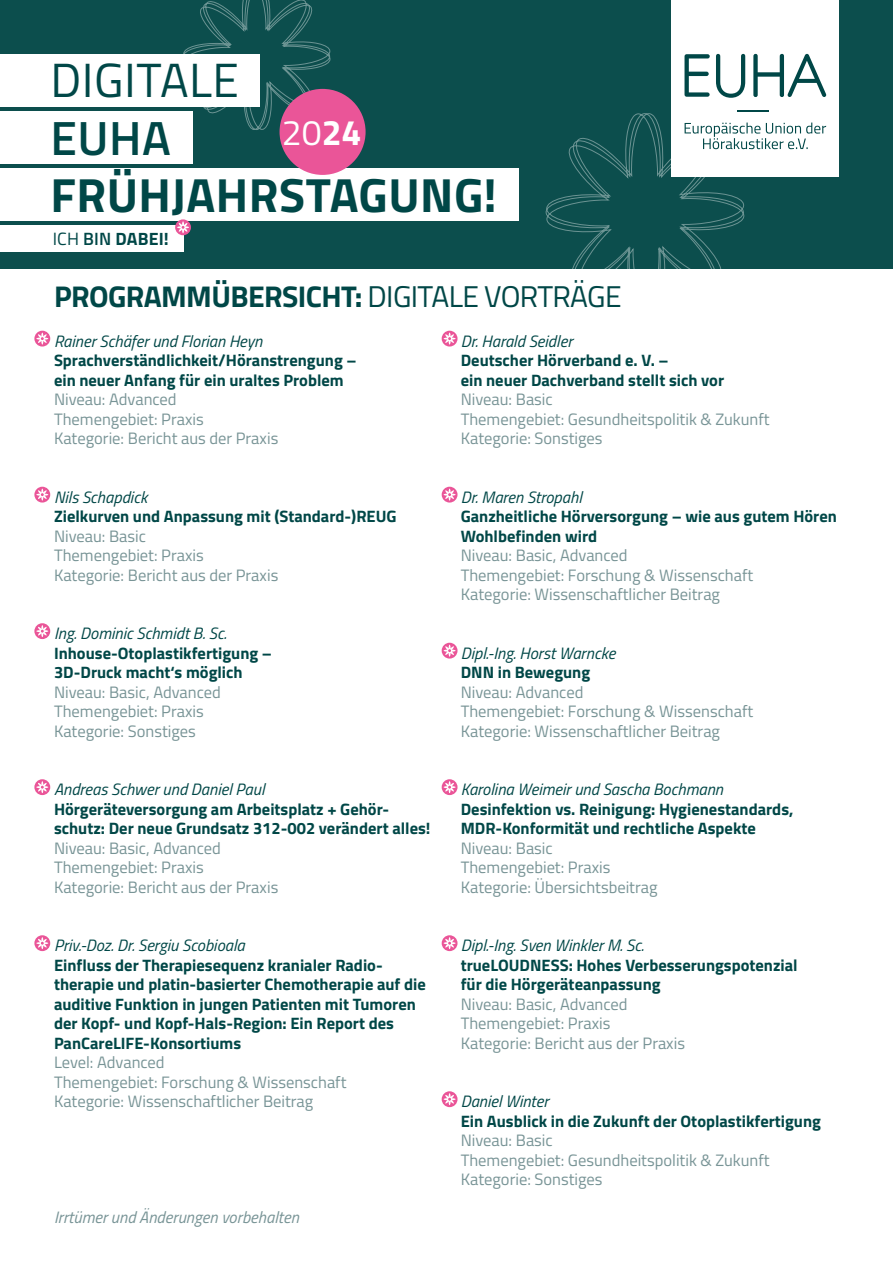
<style>
.page{position:relative;width:893px;height:1263px;background:#fff}
.page>*{position:absolute;margin:0;border:0;box-sizing:border-box;transform-origin:0 0}
.t1{font:700 48px "Titillium Web";letter-spacing:.01em;color:#004747}
.t2{font:48px "Titillium Web";letter-spacing:.01em;color:#004747}
.t3{font:600 48px "Titillium Web";color:#004747}
.t4{font:35.55px "Titillium Web";color:#fff}
.t5{font:700 30px "Titillium Web";letter-spacing:-.02em;color:#004747}
.t6{font:700 17.85px "Titillium Web";letter-spacing:.01em;color:#004747}
.t7{font:16.5px "Titillium Web";color:#789496}
.t8{font:700 16.5px/19.5px "Titillium Web";color:#004747}
.t9{font:italic 16.5px "Titillium Web";color:#004747}
.t10{font:italic 16.5px "Titillium Web";color:#789496}
.s1{font-weight:400}
.s2{font-weight:600}
.s3{font-weight:700}
</style>
<div class="page">
<svg style="left:34px;top:331px;width:16px;height:16px"></svg>
<svg style="left:36px;top:333px;width:12px;height:12px"></svg>
<svg style="left:442px;top:331px;width:15px;height:16px"></svg>
<svg style="left:444px;top:333px;width:12px;height:12px"></svg>
<svg style="left:442px;top:487px;width:15px;height:16px"></svg>
<svg style="left:444px;top:489px;width:12px;height:12px"></svg>
<svg style="left:442px;top:643px;width:15px;height:16px"></svg>
<svg style="left:444px;top:645px;width:12px;height:12px"></svg>
<svg style="left:442px;top:779px;width:15px;height:16px"></svg>
<svg style="left:444px;top:781px;width:12px;height:12px"></svg>
<svg style="left:442px;top:935px;width:15px;height:16px"></svg>
<svg style="left:444px;top:937px;width:12px;height:12px"></svg>
<div style="left:442px;top:1091px;width:15px;height:16px;background:#ea5598;border-radius:50%"></div>
<svg style="left:444px;top:1093px;width:12px;height:12px"></svg>
<svg style="left:34px;top:487px;width:16px;height:16px"></svg>
<svg style="left:36px;top:489px;width:12px;height:12px"></svg>
<svg style="left:34px;top:623px;width:16px;height:16px"></svg>
<svg style="left:36px;top:625px;width:12px;height:12px"></svg>
<svg style="left:34px;top:779px;width:16px;height:16px"></svg>
<svg style="left:36px;top:781px;width:12px;height:12px"></svg>
<svg style="left:34px;top:935px;width:16px;height:16px"></svg>
<svg style="left:36px;top:937px;width:12px;height:12px"></svg>
<div style="left:0;top:0;width:893px;height:269px;background:#0c4e4d"></div>
<svg style="left:183px;top:0;width:147px;height:130px"></svg>
<div style="left:672px;top:0;width:167px;height:176px;background:#fff"></div>
<svg style="left:545px;top:113px;width:281px;height:156px"></svg>
<hr style="left:737px;top:111px;width:32px;height:1px;background:#004747">
<svg style="left:753px;top:54px;width:73px;height:43px"></svg>
<svg style="left:716px;top:54px;width:29px;height:44px"></svg>
<svg style="left:684px;top:54px;width:26px;height:43px"></svg>
<div style="left:0;top:54px;width:259px;height:53px;background:#fff"></div>
<div style="left:0;top:111px;width:192px;height:53px;background:#fff"></div>
<div style="left:0;top:168px;width:519px;height:53px;background:#fff"></div>
<div style="left:0;top:225px;width:183px;height:27px;background:#fff"></div>
<svg style="left:175px;top:219px;width:16px;height:16px"></svg>
<svg style="left:177px;top:221px;width:12px;height:12px"></svg>
<div style="left:280px;top:89px;width:86px;height:86px;background:#ea5598;border-radius:50%"></div>
<p class="t2" style="left:50px;top:45px;width:190px">DIGITALE</p>
<p class="t3" style="left:50px;top:102px;width:122px">EUHA</p>
<p class="t1" style="left:50px;top:159px;width:448px">FRÜHJAHRSTAGUNG!</p>
<p class="t6" style="left:53px;top:225px;width:118px"><span class="s1">ICH</span> <span class="s2">BIN</span> DABEI!</p>
<p class="t4" style="left:282px;top:107px;width:81px">20<span class="s3">24</span></p>
<p class="t5" style="left:54px;top:274px;width:569px">PROGRAMMÜBERSICHT: <span class="s1">DIGITALE VORTRÄGE</span></p>
<p class="t9" style="left:54px;top:329px;width:210px">Rainer Schäfer und Florian Heyn</p>
<p class="t8" style="left:54px;top:350px;width:304px">Sprachverständlichkeit/Höranstrengung – ein neuer Anfang für ein uraltes Problem</p>
<p class="t7" style="left:54px;top:387px;width:124px">Niveau: Advanced</p>
<p class="t7" style="left:54px;top:407px;width:151px">Themengebiet: Praxis</p>
<p class="t7" style="left:54px;top:426px;width:226px">Kategorie: Bericht aus der Praxis</p>
<p class="t9" style="left:54px;top:485px;width:95px">Nils Schapdick</p>
<p class="t8" style="left:54px;top:506px;width:344px">Zielkurven und Anpassung mit (Standard-)REUG</p>
<p class="t7" style="left:54px;top:524px;width:94px">Niveau: Basic</p>
<p class="t7" style="left:54px;top:543px;width:151px">Themengebiet: Praxis</p>
<p class="t7" style="left:54px;top:563px;width:226px">Kategorie: Bericht aus der Praxis</p>
<p class="t9" style="left:54px;top:621px;width:174px">Ing. Dominic Schmidt B. Sc.</p>
<p class="t8" style="left:54px;top:642px;width:220px">Inhouse-Otoplastikfertigung –<br>3D-Druck macht‘s möglich</p>
<p class="t7" style="left:54px;top:680px;width:168px">Niveau: Basic, Advanced</p>
<p class="t7" style="left:54px;top:699px;width:151px">Themengebiet: Praxis</p>
<p class="t7" style="left:54px;top:719px;width:143px">Kategorie: Sonstiges</p>
<p class="t9" style="left:54px;top:777px;width:212px">Andreas Schwer und Daniel Paul</p>
<p class="t8" style="left:54px;top:798px;width:378px">Hörgeräteversorgung am Arbeitsplatz + Gehör&shy;schutz: Der neue Grundsatz 312-002 verändert alles!</p>
<p class="t7" style="left:54px;top:836px;width:168px">Niveau: Basic, Advanced</p>
<p class="t7" style="left:54px;top:855px;width:151px">Themengebiet: Praxis</p>
<p class="t7" style="left:54px;top:875px;width:226px">Kategorie: Bericht aus der Praxis</p>
<p class="t9" style="left:54px;top:933px;width:192px">Priv.-Doz. Dr. Sergiu Scobioala</p>
<p class="t8" style="left:54px;top:954px;width:373px">Einfluss der Therapiesequenz kranialer Radio&shy;therapie und platin-basierter Chemotherapie auf die auditive Funktion in jungen Patienten mit Tumoren der Kopf- und Kopf-Hals-Region: Ein Report des PanCareLIFE-Konsortiums</p>
<p class="t7" style="left:54px;top:1050px;width:112px">Level: Advanced</p>
<p class="t7" style="left:54px;top:1070px;width:294px">Themengebiet: Forschung &amp; Wissenschaft</p>
<p class="t7" style="left:54px;top:1089px;width:261px">Kategorie: Wissenschaftlicher Beitrag</p>
<p class="t10" style="left:54px;top:1205px;width:246px">Irrtümer und Änderungen vorbehalten</p>
<p class="t9" style="left:461px;top:329px;width:113px">Dr. Harald Seidler</p>
<p class="t8" style="left:461px;top:350px;width:209px">Deutscher Hörverband e. V. –</p>
<p class="t8" style="left:461px;top:369px;width:265px">ein neuer Dachverband stellt sich vor</p>
<p class="t7" style="left:461px;top:387px;width:94px">Niveau: Basic</p>
<p class="t7" style="left:461px;top:407px;width:310px">Themengebiet: Gesundheitspolitik &amp; Zukunft</p>
<p class="t7" style="left:461px;top:426px;width:143px">Kategorie: Sonstiges</p>
<p class="t9" style="left:461px;top:485px;width:123px">Dr. Maren Stropahl</p>
<p class="t8" style="left:461px;top:506px;width:378px">Ganzheitliche Hörversorgung – wie aus gutem Hören<br>Wohlbefinden wird</p>
<p class="t7" style="left:461px;top:543px;width:168px">Niveau: Basic, Advanced</p>
<p class="t7" style="left:461px;top:563px;width:294px">Themengebiet: Forschung &amp; Wissenschaft</p>
<p class="t7" style="left:461px;top:582px;width:261px">Kategorie: Wissenschaftlicher Beitrag</p>
<p class="t9" style="left:461px;top:641px;width:156px">Dipl.-Ing. Horst Warncke</p>
<p class="t8" style="left:461px;top:662px;width:131px">DNN in Bewegung</p>
<p class="t7" style="left:461px;top:680px;width:124px">Niveau: Advanced</p>
<p class="t7" style="left:461px;top:699px;width:294px">Themengebiet: Forschung &amp; Wissenschaft</p>
<p class="t7" style="left:461px;top:719px;width:261px">Kategorie: Wissenschaftlicher Beitrag</p>
<p class="t9" style="left:461px;top:777px;width:264px">Karolina Weimeir und Sascha Bochmann</p>
<p class="t8" style="left:461px;top:798px;width:334px">Desinfektion vs. Reinigung: Hygienestandards,<br>MDR-Konformität und rechtliche Aspekte</p>
<p class="t7" style="left:461px;top:836px;width:94px">Niveau: Basic</p>
<p class="t7" style="left:461px;top:855px;width:151px">Themengebiet: Praxis</p>
<p class="t7" style="left:461px;top:875px;width:198px">Kategorie: Übersichtsbeitrag</p>
<p class="t9" style="left:461px;top:933px;width:185px">Dipl.-Ing. Sven Winkler M. Sc.</p>
<p class="t8" style="left:461px;top:954px;width:338px">trueLOUDNESS: Hohes Verbesserungspotenzial für die Hörgeräteanpassung</p>
<p class="t7" style="left:461px;top:992px;width:168px">Niveau: Basic, Advanced</p>
<p class="t7" style="left:461px;top:1011px;width:151px">Themengebiet: Praxis</p>
<p class="t7" style="left:461px;top:1031px;width:226px">Kategorie: Bericht aus der Praxis</p>
<p class="t9" style="left:461px;top:1089px;width:89px">Daniel Winter</p>
<p class="t8" style="left:461px;top:1110px;width:362px">Ein Ausblick in die Zukunft der Otoplastikfertigung</p>
<p class="t7" style="left:461px;top:1128px;width:94px">Niveau: Basic</p>
<p class="t7" style="left:461px;top:1148px;width:310px">Themengebiet: Gesundheitspolitik &amp; Zukunft</p>
<p class="t7" style="left:461px;top:1167px;width:143px">Kategorie: Sonstiges</p>
</div>
